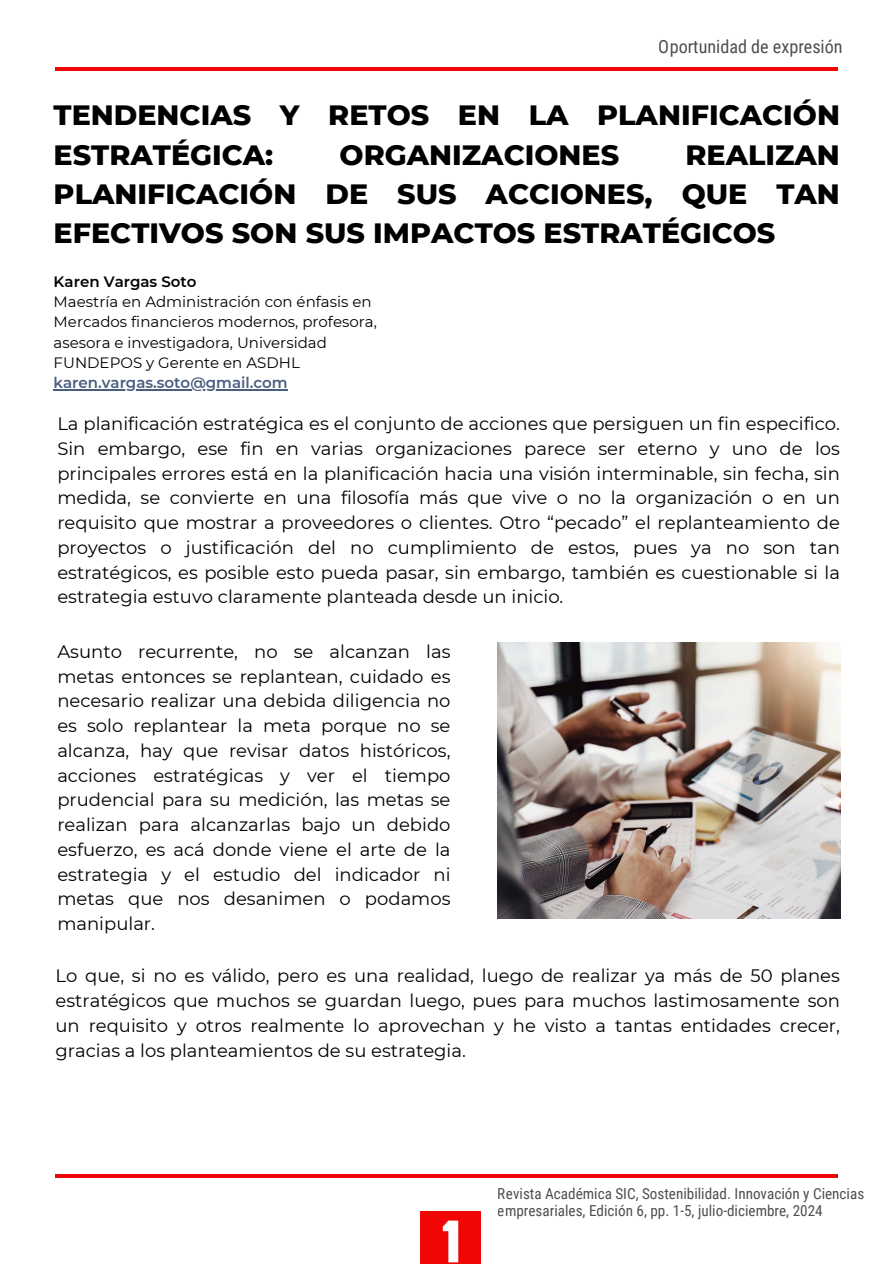
<style>
.page{position:relative;width:894px;height:1264px;background:#fff}
.page>*{position:absolute;margin:0;border:0;box-sizing:border-box;transform-origin:0 0}
.t1{font:800 28.5px/39.3px "Montserrat";color:#000}
.t2{font:18.15px "Roboto Condensed";color:#000}
.t3{font:18px/24.8px "Montserrat";color:#000;text-align:justify}
.t4{font:15.15px/16.8px "Roboto Condensed";color:#000}
.t5{font:15px/20.2px "Montserrat";color:#000}
.t6{font:600 15px "Montserrat";color:#4a5e7f}
.t7{font:600 15px "Montserrat";color:#000}
</style>
<div class="page">
<hr style="left:56px;top:67px;width:781px;height:3px;background:#f10606">
<hr style="left:56px;top:1174px;width:781px;height:3px;background:#f10606">
<div style="left:420px;top:1211px;width:60px;height:52px;background:#f10606"></div>
<svg style="left:442px;top:1220px;width:16px;height:42px"></svg>
<img style="left:498px;top:642px;width:342px;height:276px">
<hr style="left:54px;top:389px;width:233px;height:1px;background:#4a5e7f">
<p class="t2" style="left:658px;top:36px;width:185px">Oportunidad de expresión</p>
<p class="t1" style="left:54px;top:95px;width:787px">TENDENCIAS Y RETOS EN LA PLANIFICACIÓN<br>ESTRATÉGICA:</p>
<p class="t1" style="left:339px;top:135px;width:281px">ORGANIZACIONES</p>
<p class="t1" style="left:54px;top:135px;width:787px;text-align:justify;text-indent:631px">REALIZAN PLANIFICACIÓN DE SUS ACCIONES, QUE TAN EFECTIVOS SON SUS IMPACTOS ESTRATÉGICOS</p>
<h1 class="t7" style="left:54px;top:272px;width:144px">Karen Vargas Soto</h1>
<p class="t5" style="left:54px;top:291px;width:325px">Maestría en Administración con énfasis en Mercados financieros modernos, profesora, asesora e investigadora, Universidad FUNDEPOS y Gerente en ASDHL</p>
<p class="t6" style="left:54px;top:373px;width:235px">karen.vargas.soto@gmail.com</p>
<h2 class="t3" style="left:57px;top:411px;width:783px">La planificación estratégica es el conjunto de acciones que persiguen un fin especifico.<br>Sin embargo, ese fin en varias organizaciones parece ser eterno y uno de los principales errores está en la planificación hacia una visión interminable, sin fecha, sin medida, se convierte en una filosofía más que vive o no la organización o en un requisito que mostrar a proveedores o clientes. Otro “pecado” el replanteamiento de proyectos o justificación del no cumplimiento de estos, pues ya no son tan estratégicos, es posible esto pueda pasar, sin embargo, también es cuestionable si la estrategia estuvo claramente planteada desde un inicio.</h2>
<h2 class="t3" style="left:57px;top:639px;width:394px">Asunto recurrente, no se alcanzan las metas entonces se replantean, cuidado es necesario realizar una debida diligencia no es solo replantear la meta porque no se alcanza, hay que revisar datos históricos, acciones estratégicas y ver el tiempo prudencial para su medición, las metas se realizan para alcanzarlas bajo un debido esfuerzo, es acá donde viene el arte de la estrategia y el estudio del indicador ni metas que nos desanimen o podamos manipular.</h2>
<h2 class="t3" style="left:55px;top:963px;width:785px">Lo que, si no es válido, pero es una realidad, luego de realizar ya más de 50 planes estratégicos que muchos se guardan luego, pues para muchos lastimosamente son un requisito y otros realmente lo aprovechan y he visto a tantas entidades crecer, gracias a los planteamientos de su estrategia.</h2>
<p class="t4" style="left:498px;top:1185px;width:367px">Revista Académica SIC, Sostenibilidad. Innovación y Ciencias empresariales, Edición 6, pp. 1-5, julio-diciembre, 2024</p>
</div>
